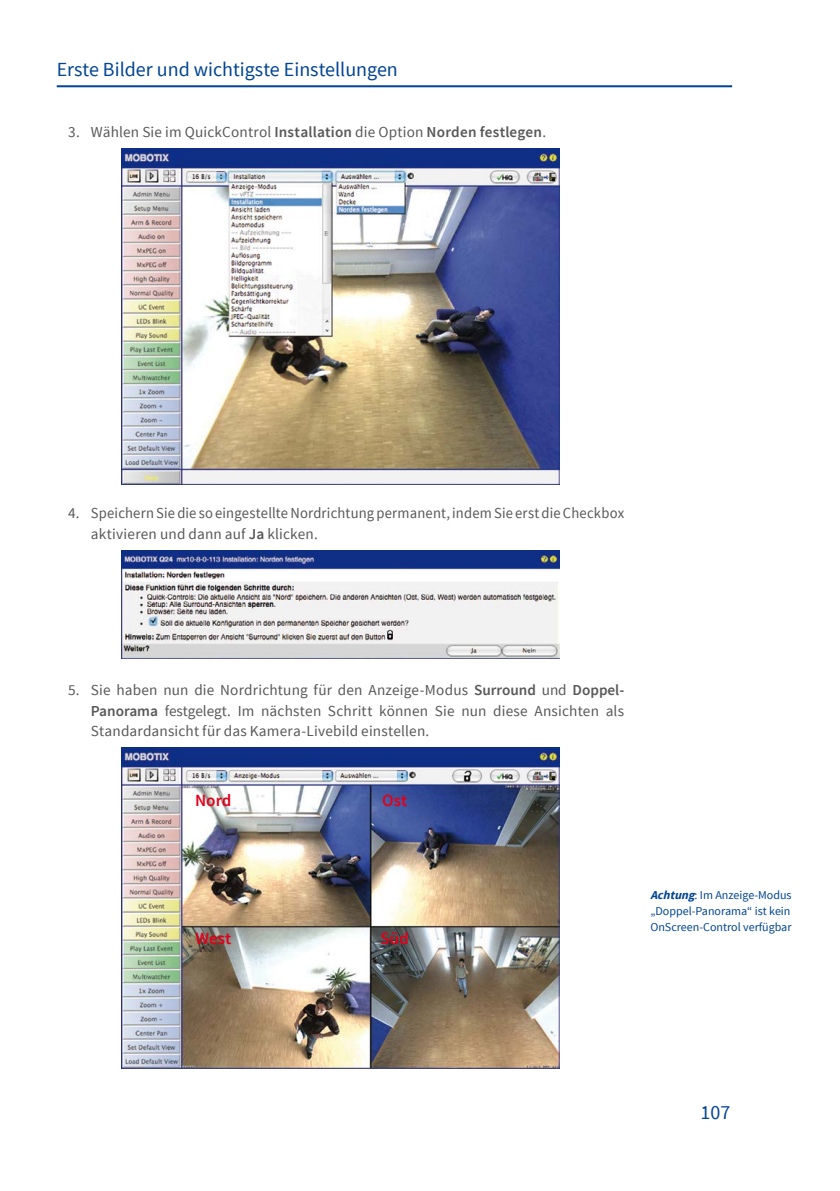
<style>
.page{position:relative;width:840px;height:1191px;background:#fff}
.page>*{position:absolute;margin:0;border:0;box-sizing:border-box;transform-origin:0 0}
.t1{font:20px "Source Sans Pro";color:#004494}
.t2{font:600 17px "Source Sans Pro";color:#e2001a}
.t3{font:15.2px/20.4px "Source Sans Pro";letter-spacing:.01em;color:#58585a}
.t4{font:12px/16px "Source Sans Pro";color:#004494;text-align:justify}
.s1{font-weight:600}
.s2{font-weight:700;font-style:italic}
</style>
<div class="page">
<hr style="left:57px;top:85px;width:674px;height:2px;background:#004494">
<img style="left:122px;top:149px;width:437px;height:335px">
<img style="left:122px;top:550px;width:437px;height:108px">
<img style="left:122px;top:747px;width:437px;height:321px">
<h1 class="t1" style="left:57px;top:57px;width:342px">Erste Bilder und wichtigste Einstellungen</h1>
<p class="t3" style="left:68px;top:122px;width:479px">3. Wählen Sie im QuickControl <span class="s1">Installation</span> die Option <span class="s1">Norden festlegen</span>.</p>
<p class="t3" style="left:91px;top:503px;width:534px;text-indent:-23px">4. Speichern Sie die so eingestellte Nordrichtung permanent, indem Sie erst die Checkbox aktivieren und dann auf <span class="s1">Ja</span> klicken.</p>
<p class="t3" style="left:91px;top:680px;width:534px;text-align:justify;text-indent:-23px">5. Sie haben nun die Nordrichtung für den Anzeige-Modus <span class="s1">Surround</span> und <span class="s1">Doppel-Panorama</span> festgelegt. Im nächsten Schritt können Sie nun diese Ansichten als Standardansicht für das Kamera-Livebild einstellen.</p>
<p class="t2" style="left:195px;top:789px;width:38px">Nord</p>
<p class="t2" style="left:382px;top:789px;width:26px">Ost</p>
<p class="t2" style="left:195px;top:928px;width:37px">West</p>
<p class="t2" style="left:380px;top:928px;width:30px">Süd</p>
<p class="t4" style="left:650px;top:887px;width:143px"><span class="s2">Achtung</span>: Im Anzeige-Modus „Doppel-Panorama“ ist kein OnScreen-Control verfügbar</p>
<h1 class="t1" style="left:700px;top:1099px;width:31px">107</h1>
</div>
